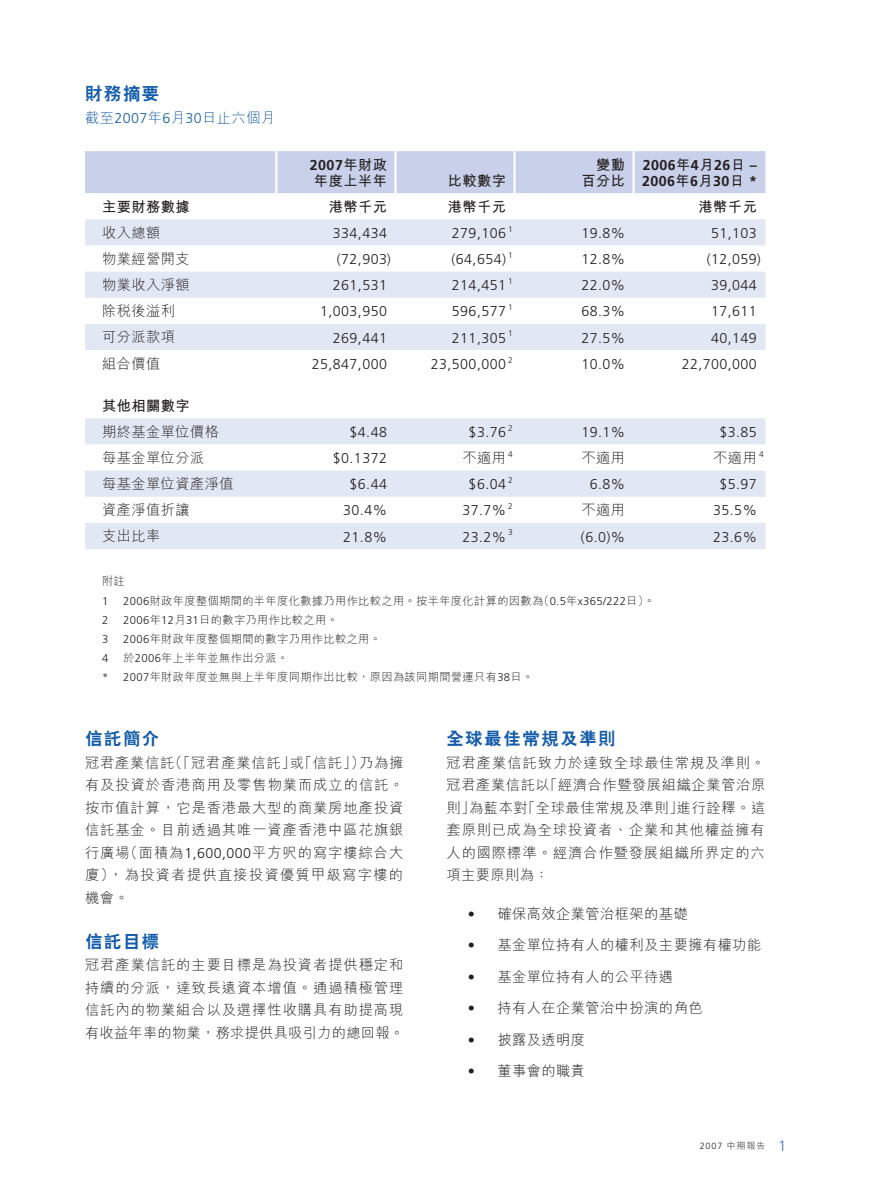
<style>
.page{position:relative;width:893px;height:1191px;background:#fff}
.page>*{position:absolute;margin:0;border:0;box-sizing:border-box;transform-origin:0 0}
.t1{font:17.25px "C Hei 2 HK Xbold B5 pc H";letter-spacing:.1em;color:#135cab}
.t2{font:14.25px/22.5px "M Hei HK Light B5 pc H";letter-spacing:.03em;color:#231f20;text-align:justify}
.t3{font:300 14.25px "Frutiger";letter-spacing:.03em;color:#231f20}
.t4{font:14.25px/15.8px "M Hei HK Bold B5 pc H";letter-spacing:.03em;color:#231f20;text-align:right}
.t5{font:700 14.25px/15.8px "Frutiger";letter-spacing:.03em;color:#231f20}
.t6{font:14.25px "M Hei HK Light B5 pc H";letter-spacing:.03em;color:#135cab}
.t7{font:11.25px/19.2px "M Hei HK Light B5 pc H";letter-spacing:.03em;color:#231f20}
.t8{font:300 11.25px "Frutiger";color:#231f20}
.t9{font:300 9px "Frutiger";color:#231f20}
.s1{font-family:"Frutiger";font-weight:300}
.s2{font-family:"M Hei HK Bold B5 pc H";font-weight:400}
.s3{font-family:"M Hei HK Light B5 pc H";font-weight:400}
.s4{font-size:15px;color:#4471b8}
</style>
<div class="page">
<div style="left:85px;top:151px;width:680px;height:42px;background:#c9d0e9"></div>
<svg style="left:85px;top:219px;width:680px;height:330px"></svg>
<hr style="left:275px;top:151px;width:3px;height:42px;background:#fff">
<hr style="left:394px;top:151px;width:3px;height:42px;background:#fff">
<hr style="left:513px;top:151px;width:3px;height:42px;background:#fff">
<hr style="left:632px;top:151px;width:3px;height:42px;background:#fff">
<p class="t1" style="left:85px;top:87px;width:76px">財務摘要</p>
<p class="t6" style="left:85px;top:112px;width:192px">截至<span class="s1">2007</span>年<span class="s1">6</span>月<span class="s1">30</span>日止六個月</p>
<p class="t5" style="left:310px;top:158px;width:79px">2007<span class="s2">年財政</span></p>
<p class="t4" style="left:314px;top:174px;width:74px">年度上半年</p>
<p class="t4" style="left:448px;top:174px;width:60px">比較數字</p>
<p class="t4" style="left:581px;top:158px;width:45px">變動百分比</p>
<p class="t5" style="left:642px;top:158px;width:116px">2006<span class="s2">年</span>4<span class="s2">月</span>26<span class="s2">日</span> –<br>2006<span class="s2">年</span>6<span class="s2">月</span>30<span class="s2">日</span> *</p>
<p class="t4" style="left:102px;top:200px;width:89px">主要財務數據</p>
<p class="t4" style="left:329px;top:200px;width:60px">港幣千元</p>
<p class="t4" style="left:448px;top:200px;width:60px">港幣千元</p>
<p class="t4" style="left:699px;top:200px;width:60px">港幣千元</p>
<p class="t2" style="left:102px;top:223px;width:60px">收入總額</p>
<p class="t3" style="left:333px;top:227px;width:56px">334,434</p>
<p class="t3" style="left:452px;top:227px;width:62px">279,106 <sup>1</sup></p>
<p class="t3" style="left:581px;top:227px;width:45px">19.8%</p>
<p class="t3" style="left:711px;top:227px;width:47px">51,103</p>
<p class="t2" style="left:102px;top:249px;width:89px">物業經營開支</p>
<p class="t3" style="left:337px;top:253px;width:56px">(72,903)</p>
<p class="t3" style="left:451px;top:253px;width:63px">(64,654) <sup>1</sup></p>
<p class="t3" style="left:581px;top:253px;width:45px">12.8%</p>
<p class="t3" style="left:707px;top:253px;width:56px">(12,059)</p>
<p class="t2" style="left:102px;top:275px;width:89px">物業收入淨額</p>
<p class="t3" style="left:333px;top:279px;width:56px">261,531</p>
<p class="t3" style="left:452px;top:279px;width:62px">214,451 <sup>1</sup></p>
<p class="t3" style="left:581px;top:279px;width:45px">22.0%</p>
<p class="t3" style="left:711px;top:279px;width:47px">39,044</p>
<p class="t2" style="left:102px;top:302px;width:74px">除稅後溢利</p>
<p class="t3" style="left:320px;top:306px;width:68px">1,003,950</p>
<p class="t3" style="left:452px;top:306px;width:62px">596,577 <sup>1</sup></p>
<p class="t3" style="left:581px;top:306px;width:45px">68.3%</p>
<p class="t3" style="left:711px;top:306px;width:47px">17,611</p>
<p class="t2" style="left:102px;top:328px;width:74px">可分派款項</p>
<p class="t3" style="left:333px;top:332px;width:56px">269,441</p>
<p class="t3" style="left:452px;top:332px;width:62px">211,305 <sup>1</sup></p>
<p class="t3" style="left:581px;top:332px;width:45px">27.5%</p>
<p class="t3" style="left:711px;top:332px;width:47px">40,149</p>
<p class="t2" style="left:102px;top:354px;width:60px">組合價值</p>
<p class="t3" style="left:312px;top:358px;width:77px">25,847,000</p>
<p class="t3" style="left:431px;top:358px;width:83px">23,500,000 <sup>2</sup></p>
<p class="t3" style="left:581px;top:358px;width:45px">10.0%</p>
<p class="t3" style="left:682px;top:358px;width:77px">22,700,000</p>
<p class="t4" style="left:102px;top:399px;width:89px">其他相關數字</p>
<p class="t2" style="left:102px;top:422px;width:118px">期終基金單位價格</p>
<p class="t3" style="left:350px;top:426px;width:39px">$4.48</p>
<p class="t3" style="left:469px;top:426px;width:46px">$3.76 <sup>2</sup></p>
<p class="t3" style="left:581px;top:426px;width:45px">19.1%</p>
<p class="t3" style="left:719px;top:426px;width:39px">$3.85</p>
<p class="t2" style="left:102px;top:448px;width:104px">每基金單位分派</p>
<p class="t3" style="left:333px;top:452px;width:56px">$0.1372</p>
<p class="t2" style="left:462px;top:448px;width:52px">不適用 <sup>4</sup></p>
<p class="t2" style="left:581px;top:448px;width:45px">不適用</p>
<p class="t2" style="left:713px;top:448px;width:52px">不適用 <sup>4</sup></p>
<p class="t2" style="left:102px;top:474px;width:133px">每基金單位資產淨值</p>
<p class="t3" style="left:350px;top:478px;width:39px">$6.44</p>
<p class="t3" style="left:469px;top:478px;width:46px">$6.04 <sup>2</sup></p>
<p class="t3" style="left:590px;top:478px;width:37px">6.8%</p>
<p class="t3" style="left:719px;top:478px;width:39px">$5.97</p>
<p class="t2" style="left:102px;top:500px;width:89px">資產淨值折讓</p>
<p class="t3" style="left:343px;top:505px;width:45px">30.4%</p>
<p class="t3" style="left:462px;top:505px;width:52px">37.7% <sup>2</sup></p>
<p class="t2" style="left:581px;top:500px;width:45px">不適用</p>
<p class="t3" style="left:713px;top:505px;width:45px">35.5%</p>
<p class="t2" style="left:102px;top:527px;width:60px">支出比率</p>
<p class="t3" style="left:343px;top:531px;width:45px">21.8%</p>
<p class="t3" style="left:462px;top:531px;width:52px">23.2% <sup>3</sup></p>
<p class="t3" style="left:581px;top:531px;width:46px">(6.0)%</p>
<p class="t3" style="left:713px;top:531px;width:45px">23.6%</p>
<p class="t7" style="left:102px;top:573px;width:24px">附註</p>
<p class="t8" style="left:102px;top:596px;width:8px">1</p>
<p class="t7" style="left:123px;top:592px;width:533px"><span class="s1">2006</span>財政年度整個期間的半年度化數據乃用作比較之用。按半年度化計算的因數為（<span class="s1">0.5</span>年<span class="s1">x365/222</span>日）。</p>
<p class="t8" style="left:102px;top:615px;width:8px">2</p>
<p class="t7" style="left:123px;top:611px;width:216px"><span class="s1">2006</span>年<span class="s1">12</span>月<span class="s1">31</span>日的數字乃用作比較之用。</p>
<p class="t8" style="left:102px;top:634px;width:8px">3</p>
<p class="t7" style="left:123px;top:630px;width:259px"><span class="s1">2006</span>年財政年度整個期間的數字乃用作比較之用。</p>
<p class="t8" style="left:102px;top:653px;width:8px">4</p>
<p class="t7" style="left:102px;top:649px;width:433px;text-indent:21px">於<span class="s1">2006</span>年上半年並無作出分派。<br><span class="s1">* 2007</span>年財政年度並無與上半年度同期作出比較，原因為該同期間營運只有<span class="s1">38</span>日。</p>
<p class="t1" style="left:85px;top:732px;width:76px">信託簡介</p>
<p class="t2" style="left:85px;top:753px;width:320px">冠君產業信託（「冠君產業信託」或「信託」）乃為擁有及投資於香港商用及零售物業而成立的信託。按市值計算，它是香港最大型的商業房地產投資信託基金。目前透過其唯一資產香港中區花旗銀行廣場（面積為<span class="s1">1,600,000</span>平方呎的寫字樓綜合大廈），為投資者提供直接投資優質甲級寫字樓的機會。</p>
<p class="t1" style="left:85px;top:935px;width:76px">信託目標</p>
<p class="t2" style="left:85px;top:955px;width:321px">冠君產業信託的主要目標是為投資者提供穩定和持續的分派，達致長遠資本增值。通過積極管理信託內的物業組合以及選擇性收購具有助提高現有收益年率的物業，務求提供具吸引力的總回報。</p>
<p class="t1" style="left:446px;top:732px;width:171px">全球最佳常規及準則</p>
<p class="t2" style="left:446px;top:753px;width:320px">冠君產業信託致力於達致全球最佳常規及準則。冠君產業信託以「經濟合作暨發展組織企業管治原則」為藍本對「全球最佳常規及準則」進行詮釋。這套原則已成為全球投資者、企業和其他權益擁有人的國際標準。經濟合作暨發展組織所界定的六項主要原則為：</p>
<p class="t2" style="left:468px;top:904px;width:222px"><span class="s1">•</span> 確保高效企業管治框架的基礎</p>
<p class="t2" style="left:468px;top:935px;width:295px"><span class="s1">•</span> 基金單位持有人的權利及主要擁有權功能</p>
<p class="t2" style="left:468px;top:967px;width:207px"><span class="s1">•</span> 基金單位持有人的公平待遇</p>
<p class="t2" style="left:468px;top:998px;width:236px"><span class="s1">•</span> 持有人在企業管治中扮演的角色</p>
<p class="t2" style="left:468px;top:1030px;width:119px"><span class="s1">•</span> 披露及透明度</p>
<p class="t2" style="left:468px;top:1061px;width:119px"><span class="s1">•</span> 董事會的職責</p>
<p class="t9" style="left:700px;top:1142px;width:88px">2007 <span class="s3">中期報告</span> <span class="s4">1</span></p>
</div>
